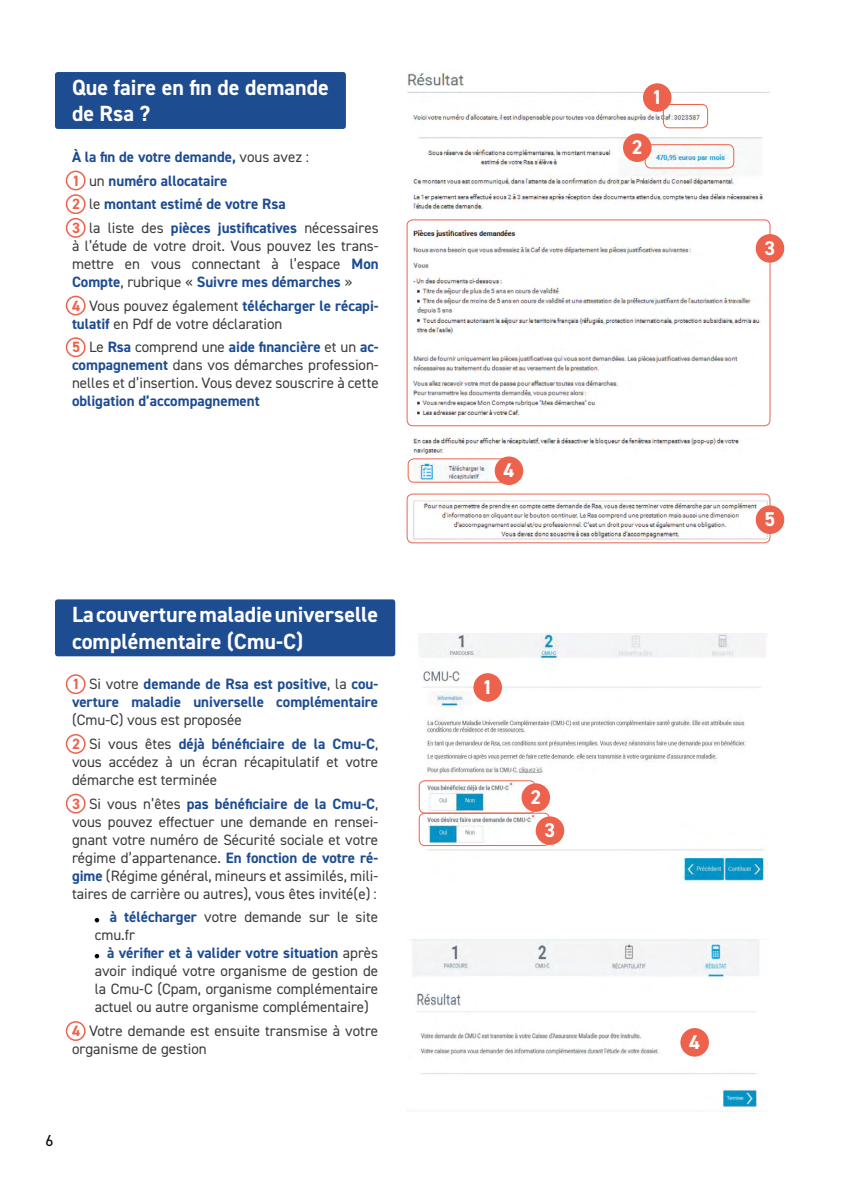
<style>
.page{position:relative;width:842px;height:1191px;background:#fff}
.page>*{position:absolute;margin:0;border:0;box-sizing:border-box;transform-origin:0 0}
.t1{font:700 22px/26.4px "DIN2014";color:#fff}
.t2{font:700 20px "DIN2014";color:#fff}
.t3{font:16px "DIN2014";color:#000}
.t4{font:15px/18px "DIN2014";color:#3c3c3b}
.t5{font:700 15px/23.6px "DIN2014";color:#1d4c91}
.s1{font-weight:400;color:#3c3c3b}
.s2{color:#ec624c}
.s3{font-weight:700;color:#1d4c91}
.s4{font-weight:700;color:#ec624c}
</style>
<div class="page">
<div style="left:55px;top:72px;width:291px;height:57px;background:#1d4c91;border-radius:3px"></div>
<div style="left:55px;top:599px;width:340px;height:57px;background:#1d4c91;border-radius:3px"></div>
<svg style="left:95px;top:918px;width:4px;height:4px"></svg>
<svg style="left:95px;top:954px;width:4px;height:4px"></svg>
<div style="left:66px;top:171px;width:20px;height:19px;border:2px solid #ec624c;border-radius:50%"></div>
<div style="left:66px;top:194px;width:20px;height:20px;border:2px solid #ec624c;border-radius:50%"></div>
<div style="left:66px;top:218px;width:20px;height:20px;border:2px solid #ec624c;border-radius:50%"></div>
<div style="left:66px;top:296px;width:20px;height:19px;border:2px solid #ec624c;border-radius:50%"></div>
<div style="left:66px;top:337px;width:20px;height:20px;border:2px solid #ec624c;border-radius:50%"></div>
<div style="left:66px;top:674px;width:20px;height:20px;border:2px solid #ec624c;border-radius:50%"></div>
<div style="left:66px;top:734px;width:20px;height:20px;border:2px solid #ec624c;border-radius:50%"></div>
<div style="left:66px;top:793px;width:20px;height:20px;border:2px solid #ec624c;border-radius:50%"></div>
<div style="left:66px;top:1021px;width:20px;height:20px;border:2px solid #ec624c;border-radius:50%"></div>
<img style="left:407px;top:73px;width:363px;height:467px">
<div style="left:663px;top:104px;width:45px;height:24px;border:1px solid #ec624c;border-radius:6px"></div>
<div style="left:645px;top:144px;width:89px;height:24px;border:1px solid #ec624c;border-radius:6px"></div>
<div style="left:408px;top:458px;width:111px;height:25px;border:1px solid #ec624c;border-radius:6px"></div>
<div style="left:407px;top:219px;width:363px;height:207px;border:1px solid #ec624c;border-radius:6px"></div>
<div style="left:407px;top:493px;width:363px;height:50px;border:1px solid #ec624c;border-radius:6px"></div>
<div style="left:643px;top:83px;width:28px;height:29px;background:#ec624c;border-radius:50%"></div>
<div style="left:495px;top:456px;width:28px;height:29px;background:#ec624c;border-radius:50%"></div>
<div style="left:623px;top:133px;width:28px;height:29px;background:#ec624c;border-radius:50%"></div>
<div style="left:756px;top:505px;width:28px;height:29px;background:#ec624c;border-radius:50%"></div>
<div style="left:756px;top:234px;width:28px;height:29px;background:#ec624c;border-radius:50%"></div>
<img style="left:411px;top:939px;width:349px;height:172px">
<div style="left:680px;top:1028px;width:29px;height:28px;background:#ec624c;border-radius:50%"></div>
<img style="left:418px;top:633px;width:350px;height:249px">
<div style="left:473px;top:673px;width:29px;height:28px;background:#ec624c;border-radius:50%"></div>
<div style="left:419px;top:780px;width:117px;height:33px;border:1px solid #ec624c;border-radius:6px"></div>
<div style="left:419px;top:812px;width:131px;height:34px;border:1px solid #ec624c;border-radius:6px"></div>
<div style="left:521px;top:783px;width:29px;height:29px;background:#ec624c;border-radius:50%"></div>
<div style="left:536px;top:816px;width:28px;height:29px;background:#ec624c;border-radius:50%"></div>
<h1 class="t1" style="left:72px;top:74px;width:258px">Que faire en fin de demande de Rsa ?</h1>
<p class="t5" style="left:72px;top:145px;width:308px">À la fin de votre demande, <span class="s1">vous avez :<br></span><span class="s2">1</span> <span class="s1">un</span> numéro allocataire<br><span class="s2">2</span> <span class="s1">le</span> montant estimé de votre Rsa<br><span class="s2">3</span> <span class="s1">la liste des</span> pièces justificatives <span class="s1">nécessaires</span></p>
<p class="t4" style="left:72px;top:236px;width:308px;text-align:justify">à l’étude de votre droit. Vous pouvez les trans&shy;mettre en vous connectant à l’espace <span class="s3">Mon Compte</span>, rubrique « <span class="s3">Suivre mes démarches</span> »</p>
<p class="t4" style="left:72px;top:296px;width:308px"><span class="s4">4</span> Vous pouvez également <span class="s3">télécharger le récapi&shy;tulatif</span> en Pdf de votre déclaration</p>
<p class="t4" style="left:72px;top:338px;width:308px;text-align:justify"><span class="s4">5</span> Le <span class="s3">Rsa</span> comprend une <span class="s3">aide financière</span> et un <span class="s3">ac&shy;compagnement</span> dans vos démarches profession&shy;nelles et d’insertion. Vous devez souscrire à cette</p>
<p class="t5" style="left:72px;top:389px;width:189px">obligation d’accompagnement</p>
<h1 class="t1" style="left:72px;top:601px;width:308px">La couverture maladie universelle complémentaire (Cmu-C)</h1>
<p class="t5" style="left:72px;top:675px;width:308px;line-height:18px"><span class="s2">1</span> <span class="s1">Si votre</span> demande de Rsa est positive<span class="s1">, la</span> cou&shy;verture maladie universelle complémentaire</p>
<p class="t4" style="left:72px;top:708px;width:308px;line-height:23.6px">(Cmu-C) vous est proposée<br><span class="s4">2</span> Si vous êtes <span class="s3">déjà bénéficiaire de la Cmu-C</span>,</p>
<p class="t4" style="left:72px;top:752px;width:308px">vous accédez à un écran récapitulatif et votre démarche est terminée</p>
<p class="t4" style="left:72px;top:794px;width:308px;text-align:justify"><span class="s4">3</span> Si vous n’êtes <span class="s3">pas bénéficiaire de la Cmu-C</span>, vous pouvez effectuer une demande en rensei&shy;gnant votre numéro de Sécurité sociale et votre régime d’appartenance. <span class="s3">En fonction de votre ré&shy;gime</span> (Régime général, mineurs et assimilés, mili&shy;taires de carrière ou autres), vous êtes invité(e) :</p>
<p class="t4" style="left:95px;top:908px;width:285px;text-indent:15px"><span class="s3">à télécharger</span> votre demande sur le site cmu.fr</p>
<p class="t4" style="left:95px;top:944px;width:285px;text-align:justify;text-indent:12px"><span class="s3">à vérifier et à valider votre situation</span> après avoir indiqué votre organisme de gestion de la Cmu-C (Cpam, organisme complémentaire actuel ou autre organisme complémentaire)</p>
<p class="t4" style="left:72px;top:1021px;width:308px"><span class="s4">4</span> Votre demande est ensuite transmise à votre organisme de gestion</p>
<p class="t3" style="left:45px;top:1130px;width:9px">6</p>
<h2 class="t2" style="left:652px;top:84px;width:12px">1</h2>
<h2 class="t2" style="left:632px;top:134px;width:12px">2</h2>
<h2 class="t2" style="left:764px;top:235px;width:12px">3</h2>
<h2 class="t2" style="left:504px;top:457px;width:12px">4</h2>
<h2 class="t2" style="left:482px;top:674px;width:12px">1</h2>
<h2 class="t2" style="left:530px;top:784px;width:12px">2</h2>
<h2 class="t2" style="left:545px;top:817px;width:12px">3</h2>
<h2 class="t2" style="left:764px;top:506px;width:12px">5</h2>
<h2 class="t2" style="left:689px;top:1028px;width:12px">4</h2>
</div>
